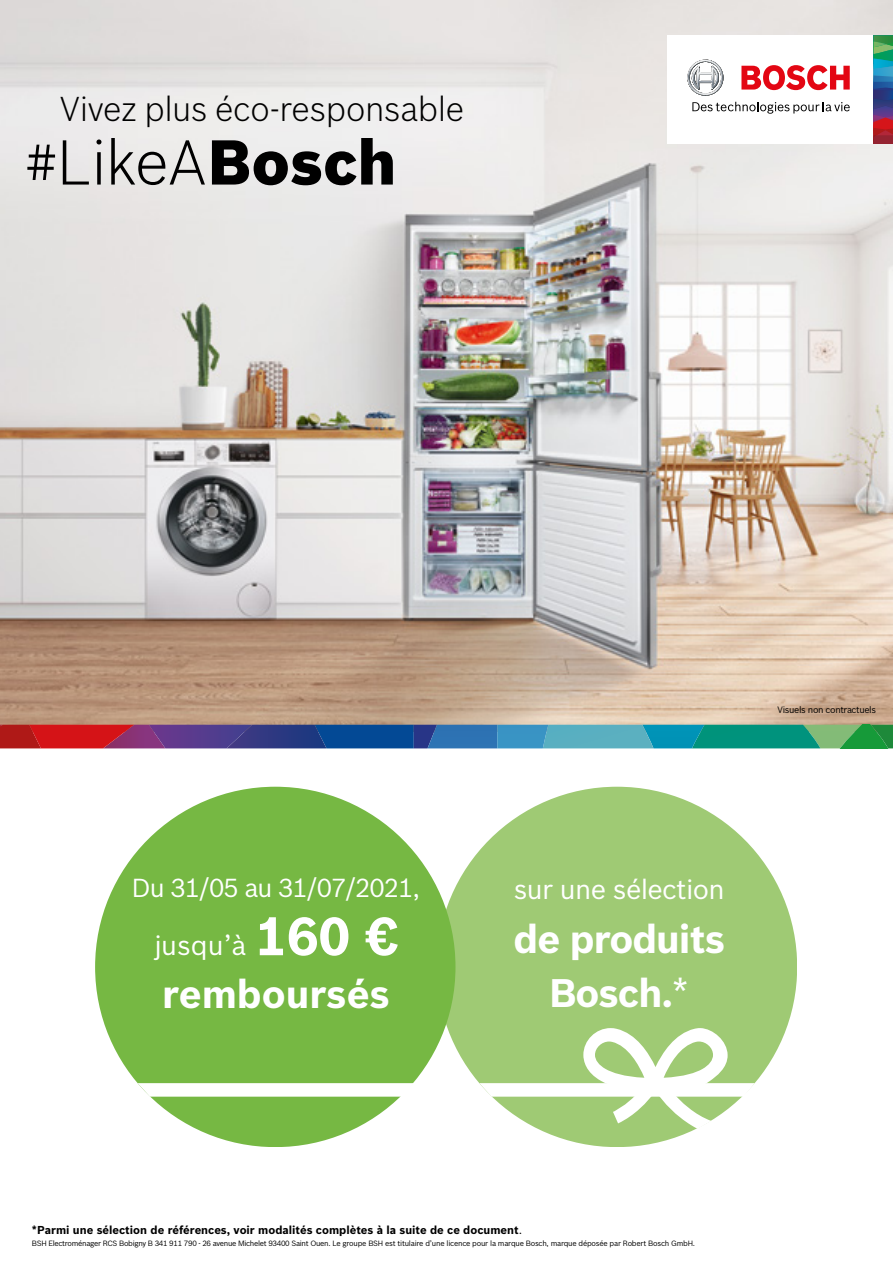
<style>
.page{position:relative;width:893px;height:1263px;background:#fff}
.page>*{position:absolute;margin:0;border:0;box-sizing:border-box;transform-origin:0 0}
.t1{font:700 39px/54px "Bosch Sans";letter-spacing:-.025em;color:#fff;text-align:center}
.t2{font:700 39px "Bosch Sans";color:#fff}
.t3{font:300 33.75px "Bosch Sans";letter-spacing:-.01em;color:#000}
.t4{font:27px "Bosch Sans";letter-spacing:-.025em;color:#fff}
.t5{font:25.5px "Bosch Sans";letter-spacing:-.04em;color:#fff}
.t6{font:700 11.25px "Bosch Sans";color:#000}
.t7{font:9.15px "Bosch Sans";letter-spacing:-.04em;color:#000}
.t8{font:7.5px "Bosch Sans";letter-spacing:-.04em;color:#000}
.s1{font-weight:700;font-size:52.5px}
.s2{font-weight:400}
</style>
<div class="page">
<div style="left:437px;top:787px;width:360px;height:360px;background:#9fca74;border-radius:50%"></div>
<svg style="left:479px;top:1028px;width:276px;height:101px"></svg>
<div style="left:95px;top:787px;width:360px;height:360px;background:#76b843;border-radius:50%"></div>
<svg style="left:138px;top:1083px;width:275px;height:14px;background:#fafcf8"></svg>
<img style="left:0;top:0;width:893px;height:725px">
<div style="left:668px;top:35px;width:225px;height:109px;background:#fff"></div>
<svg style="left:873px;top:35px;width:20px;height:109px;background:#4f5f72"></svg>
<svg style="left:687px;top:60px;width:37px;height:36px"></svg>
<svg style="left:741px;top:65px;width:109px;height:25px"></svg>
<svg style="left:692px;top:102px;width:158px;height:12px"></svg>
<svg style="left:0;top:725px;width:893px;height:23px;background:#456783"></svg>
<svg style="left:27px;top:145px;width:28px;height:35px"></svg>
<svg style="left:63px;top:140px;width:26px;height:45px"></svg>
<svg style="left:96px;top:139px;width:5px;height:46px"></svg>
<svg style="left:111px;top:138px;width:94px;height:47px;background:#b7b6b4"></svg>
<svg style="left:212px;top:138px;width:181px;height:47px;background:#737373"></svg>
<h2 class="t3" style="left:60px;top:85px;width:406px">Vivez plus éco-responsable</h2>
<h3 class="t5" style="left:132px;top:869px;width:290px">Du 31/05 au 31/07/2021,</h3>
<h3 class="t4" style="left:155px;top:925px;width:244px">jusqu’à <span class="s1">160 €</span></h3>
<h1 class="t2" style="left:162px;top:964px;width:229px">remboursés</h1>
<p class="t7" style="left:777px;top:703px;width:100px">Visuels non contractuels</p>
<h3 class="t4" style="left:514px;top:869px;width:212px">sur une sélection</h3>
<h1 class="t1" style="left:513px;top:909px;width:213px">de produits<br>Bosch.<span class="s2">*</span></h1>
<h3 class="t6" style="left:32px;top:1221px;width:492px">*Parmi une sélection de références, voir modalités complètes à la suite de ce document<span class="s2">.</span></h3>
<p class="t8" style="left:32px;top:1238px;width:665px">BSH Electroménager RCS Bobigny B 341 911 790 - 26 avenue Michelet 93400 Saint Ouen. Le groupe BSH est titulaire d’une licence pour la marque Bosch, marque déposée par Robert Bosch GmbH.</p>
</div>
